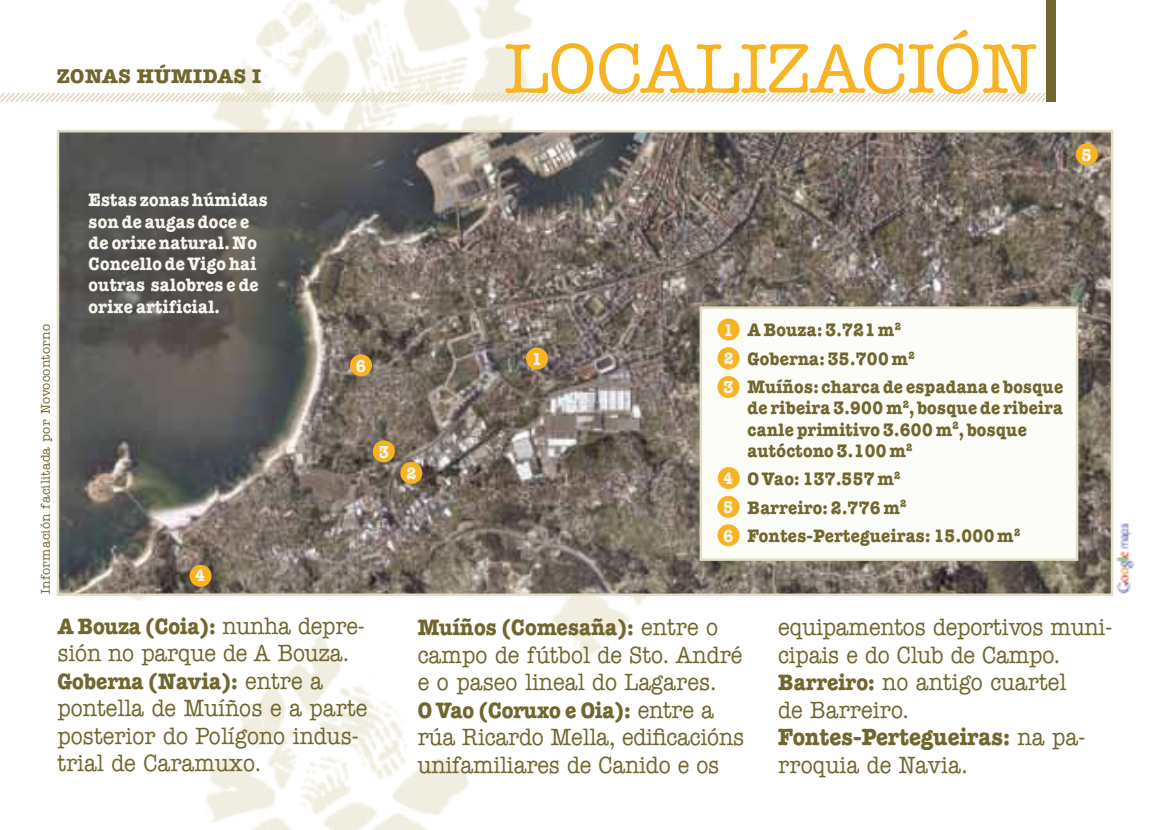
<style>
.page{position:relative;width:1170px;height:830px;background:#fff}
.page>*{position:absolute;margin:0;border:0;box-sizing:border-box;transform-origin:0 0}
.Titular{font:500 70px "American Typewriter";color:#f8b322}
.Texto_American{font:500 23.75px/27.5px "American Typewriter";letter-spacing:.005em;color:#70662e;scale:.9 1}
.Texto_American-2{font:23.75px/27.5px "American Typewriter Bold A";letter-spacing:.005em;color:#70662e;scale:.9 1}
.Texto_American-3{font:22.5px "American Typewriter Bold A";letter-spacing:-.005em;color:#70662e;scale:.9 1}
.t1{font:20px "American Typewriter Bold A";letter-spacing:.03em;color:#70662e}
.M2{font:18.25px/21.2px "American Typewriter Bold A";letter-spacing:.02em;color:#70662e;scale:.9 1}
.t2{font:18.25px/21.2px "American Typewriter Bold A";letter-spacing:.02em;color:#f7f5ed;scale:.9 1}
.Número{font:17.5px "American Typewriter Bold A";color:#f7f5ed;scale:.9 1}
.Número-2{font:16.75px "American Typewriter Bold A";color:#f7f5ed;scale:.9 1}
.Firma_foto{font:500 12.75px "American Typewriter";letter-spacing:.02em;color:#70662e}
.s1{font-family:"American Typewriter";font-weight:500;font-size:23.75px}
.s2{font-family:"American Typewriter Bold A";font-weight:400;font-size:22.5px}
.s3{font-family:"American Typewriter";font-weight:500}
</style>
<div class="page">
<img style="left:56px;top:0;width:845px;height:829px">
<svg style="left:0;top:90px;width:1056px;height:14px"></svg>
<div style="left:1046px;top:0;width:9px;height:102px;background:#70662e"></div>
<img style="left:60px;top:133px;width:1050px;height:459px">
<div style="left:1075px;top:143px;width:22px;height:22px;background:#f8b322;border-radius:50%"></div>
<div style="left:189px;top:564px;width:22px;height:22px;background:#f8b322;border-radius:50%"></div>
<div style="left:373px;top:440px;width:22px;height:22px;background:#f8b322;border-radius:50%"></div>
<div style="left:350px;top:354px;width:22px;height:22px;background:#f8b322;border-radius:50%"></div>
<div style="left:526px;top:347px;width:22px;height:22px;background:#f8b322;border-radius:50%"></div>
<div style="left:400px;top:461px;width:22px;height:22px;background:#f8b322;border-radius:50%"></div>
<img style="left:1116px;top:523px;width:18px;height:71px">
<div style="left:699px;top:306px;width:379px;height:254px;background:#fcfcf9;border:2px solid #e3dec3"></div>
<div style="left:717px;top:495px;width:22px;height:22px;background:#f8b322;border-radius:50%"></div>
<div style="left:717px;top:467px;width:22px;height:22px;background:#f8b322;border-radius:50%"></div>
<div style="left:717px;top:376px;width:22px;height:22px;background:#f8b322;border-radius:50%"></div>
<div style="left:717px;top:524px;width:22px;height:22px;background:#f8b322;border-radius:50%"></div>
<div style="left:717px;top:318px;width:22px;height:22px;background:#f8b322;border-radius:50%"></div>
<div style="left:717px;top:347px;width:22px;height:22px;background:#f8b322;border-radius:50%"></div>
<p class="t1" style="left:57px;top:65px;width:206px">ZONAS HÚMIDAS I</p>
<p class="Titular" style="left:504px;top:30px;width:532px">LOCALIZACIÓN</p>
<p class="t2" style="left:89px;top:189px;width:200px">Estas zonas húmidas son de augas doce e de orixe natural. No<br>Concello de Vigo hai outras salobres e de orixe artificial.</p>
<p class="Firma_foto" style="left:39px;top:593px;width:271px;rotate:-90deg">Información facilitada por Novocontorno</p>
<p class="M2" style="left:747px;top:319px;width:172px">A Bouza: 3.721 m<sup>2</sup></p>
<p class="Número" style="left:723px;top:319px;width:13px">1</p>
<p class="Número-2" style="left:723px;top:348px;width:12px">2</p>
<p class="M2" style="left:747px;top:347px;width:187px">Goberna: 35.700 m<sup>2</sup></p>
<p class="M2" style="left:747px;top:376px;width:352px">Muíños: charca de espadana e bosque de ribeira 3.900 m<sup>2</sup>, bosque de ribeira canle primitivo 3.600 m<sup>2</sup>, bosque autóctono 3.100 m<sup>2</sup></p>
<p class="M2" style="left:747px;top:468px;width:171px">O Vao: 137.557 m<sup>2</sup></p>
<p class="M2" style="left:747px;top:496px;width:178px">Barreiro: 2.776 m<sup>2</sup></p>
<p class="M2" style="left:747px;top:525px;width:304px">Fontes-Pertegueiras: 15.000 m<sup>2</sup></p>
<p class="Número" style="left:531px;top:348px;width:13px">1</p>
<p class="Número" style="left:356px;top:355px;width:13px">6</p>
<p class="Número" style="left:723px;top:377px;width:13px">3</p>
<p class="Número" style="left:379px;top:441px;width:13px">3</p>
<p class="Número-2" style="left:406px;top:462px;width:12px">2</p>
<p class="Número-2" style="left:723px;top:468px;width:12px">4</p>
<p class="Número" style="left:723px;top:496px;width:13px">5</p>
<p class="Número" style="left:723px;top:525px;width:13px">6</p>
<p class="Número-2" style="left:195px;top:565px;width:12px">4</p>
<p class="Número" style="left:1081px;top:144px;width:13px">5</p>
<p class="Texto_American-3" style="left:57px;top:612px;width:343px">A Bouza (Coia): <span class="s1">nunha depre-</span></p>
<p class="Texto_American" style="left:57px;top:639px;width:326px">sión no parque de A Bouza.</p>
<p class="Texto_American-3" style="left:57px;top:667px;width:296px">Goberna (Navia): <span class="s1">entre a</span></p>
<p class="Texto_American" style="left:57px;top:694px;width:346px">pontella de Muíños e a parte posterior do Polígono indus&shy;trial de Caramuxo.</p>
<p class="Texto_American-3" style="left:418px;top:614px;width:335px">Muíños (Comesaña): <span class="s1">entre o</span></p>
<p class="Texto_American" style="left:418px;top:641px;width:362px">campo de fútbol de Sto. André e o paseo lineal do Lagares.</p>
<p class="Texto_American-3" style="left:418px;top:696px;width:331px">O Vao (Coruxo e Oia): <span class="s1">entre a</span></p>
<p class="Texto_American" style="left:418px;top:723px;width:364px">rúa Ricardo Mella, edificacións unifamiliares de Canido e os</p>
<p class="Texto_American" style="left:778px;top:613px;width:372px">equipamentos deportivos muni&shy;cipais e do Club de Campo.</p>
<p class="Texto_American" style="left:778px;top:668px;width:321px"><span class="s2">Barreiro:</span> no antigo cuartel de Barreiro.</p>
<p class="Texto_American-2" style="left:778px;top:723px;width:342px">Fontes-Pertegueiras: <span class="s3">na pa&shy;rroquia de Navia.</span></p>
</div>
